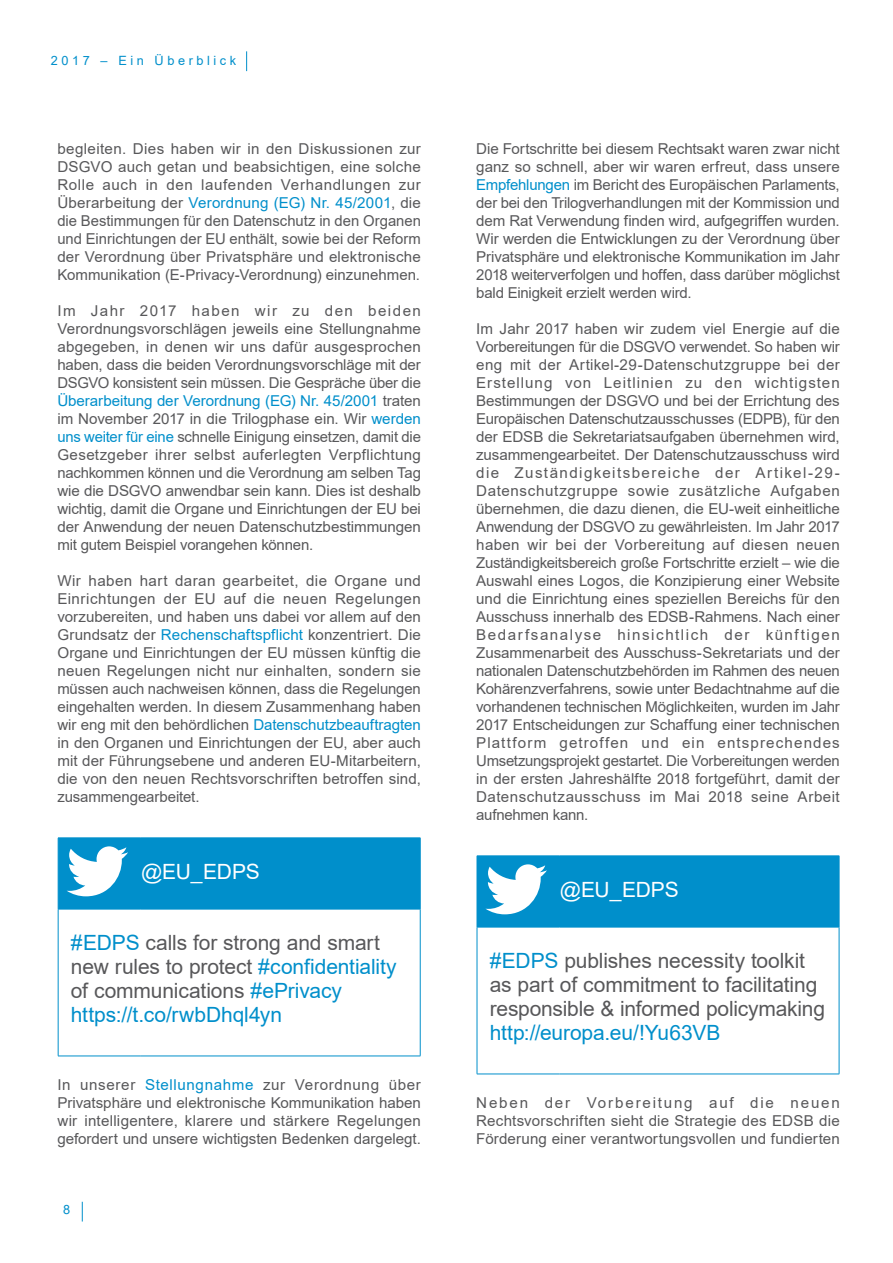
<style>
.page{position:relative;width:893px;height:1263px;background:#fff}
.page>*{position:absolute;margin:0;border:0;box-sizing:border-box;transform-origin:0 0}
.t1{font:21px/24px "Arial";letter-spacing:-.005em;color:#58585a}
.t2{font:21px "Arial";letter-spacing:-.005em;color:#008fcb}
.t3{font:21px "Arial";letter-spacing:-.015em;color:#fff}
.t4{font:15px/18px "Arial";letter-spacing:-.005em;color:#58585a;text-align:justify}
.t5{font:12.75px "Arial";letter-spacing:.28em;color:#008fcb}
.s1{color:#008fcb}
</style>
<div class="page">
<svg style="left:82px;top:1202px;width:1px;height:19px"></svg>
<svg style="left:246px;top:51px;width:1px;height:20px"></svg>
<hr style="left:420px;top:838px;width:1px;height:71px;background:#008fcb">
<hr style="left:58px;top:909px;width:83px;height:1px;background:#008fcb">
<hr style="left:58px;top:909px;width:1px;height:147px;background:#008fcb">
<hr style="left:141px;top:909px;width:279px;height:1px;background:#008fcb">
<hr style="left:420px;top:909px;width:1px;height:147px;background:#008fcb">
<hr style="left:58px;top:1056px;width:83px;height:1px;background:#008fcb">
<hr style="left:141px;top:1056px;width:279px;height:1px;background:#008fcb">
<svg style="left:58px;top:838px;width:362px;height:71px;background:#1297ce"></svg>
<hr style="left:839px;top:856px;width:1px;height:71px;background:#008fcb">
<hr style="left:477px;top:927px;width:83px;height:1px;background:#008fcb">
<hr style="left:477px;top:927px;width:1px;height:147px;background:#008fcb">
<hr style="left:560px;top:927px;width:279px;height:1px;background:#008fcb">
<hr style="left:839px;top:927px;width:1px;height:147px;background:#008fcb">
<hr style="left:477px;top:1074px;width:83px;height:1px;background:#008fcb">
<hr style="left:560px;top:1074px;width:279px;height:1px;background:#008fcb">
<svg style="left:477px;top:856px;width:362px;height:71px;background:#1296ce"></svg>
<p class="t5" style="left:51px;top:51px;width:187px">2017 – Ein Überblick</p>
<p class="t4" style="left:57px;top:139px;width:365px">begleiten. Dies haben wir in den Diskussionen zur DSGVO auch getan und beabsichtigen, eine solche Rolle auch in den laufenden Verhandlungen zur Überarbeitung der <span class="s1">Verordnung (EG) Nr. 45/2001</span>, die die Bestimmungen für den Datenschutz in den Organen und Einrichtungen der EU enthält, sowie bei der Reform der Verordnung über Privatsphäre und elektronische Kommunikation (E-Privacy-Verordnung) einzunehmen.</p>
<p class="t4" style="left:57px;top:301px;width:365px">Im Jahr 2017 haben wir zu den beiden Verordnungsvorschlägen jeweils eine Stellungnahme abgegeben, in denen wir uns dafür ausgesprochen haben, dass die beiden Verordnungsvorschläge mit der DSGVO konsistent sein müssen. Die Gespräche über die <span class="s1">Überarbeitung der Verordnung (EG) Nr. 45/2001</span> traten im November 2017 in die Trilogphase ein. Wir <span class="s1">werden uns weiter für eine</span> schnelle Einigung einsetzen, damit die Gesetzgeber ihrer selbst auferlegten Verpflichtung nachkommen können und die Verordnung am selben Tag wie die DSGVO anwendbar sein kann. Dies ist deshalb wichtig, damit die Organe und Einrichtungen der EU bei der Anwendung der neuen Datenschutzbestimmungen mit gutem Beispiel vorangehen können.</p>
<p class="t4" style="left:57px;top:571px;width:365px">Wir haben hart daran gearbeitet, die Organe und Einrichtungen der EU auf die neuen Regelungen vorzubereiten, und haben uns dabei vor allem auf den Grundsatz der <span class="s1">Rechenschaftspflicht</span> konzentriert. Die Organe und Einrichtungen der EU müssen künftig die neuen Regelungen nicht nur einhalten, sondern sie müssen auch nachweisen können, dass die Regelungen eingehalten werden. In diesem Zusammenhang haben wir eng mit den behördlichen <span class="s1">Datenschutzbeauftragten </span>in den Organen und Einrichtungen der EU, aber auch mit der Führungsebene und anderen EU-Mitarbeitern, die von den neuen Rechtsvorschriften betroffen sind, zusammengearbeitet.</p>
<h1 class="t3" style="left:141px;top:857px;width:120px">@EU_EDPS</h1>
<h1 class="t1" style="left:71px;top:930px;width:327px"><span class="s1">#EDPS</span> calls for strong and smart new rules to protect <span class="s1">#confidentiality </span>of communications <span class="s1">#ePrivacy https://t.co/rwbDhql4yn</span></h1>
<p class="t4" style="left:57px;top:1075px;width:365px">In unserer <span class="s1">Stellungnahme</span> zur Verordnung über Privatsphäre und elektronische Kommunikation haben wir intelligentere, klarere und stärkere Regelungen gefordert und unsere wichtigsten Bedenken dargelegt.</p>
<p class="t5" style="left:63px;top:1201px;width:9px">8</p>
<p class="t4" style="left:476px;top:139px;width:365px">Die Fortschritte bei diesem Rechtsakt waren zwar nicht ganz so schnell, aber wir waren erfreut, dass unsere <span class="s1">Empfehlungen</span> im Bericht des Europäischen Parlaments, der bei den Trilogverhandlungen mit der Kommission und dem Rat Verwendung finden wird, aufgegriffen wurden.<br>Wir werden die Entwicklungen zu der Verordnung über Privatsphäre und elektronische Kommunikation im Jahr 2018 weiterverfolgen und hoffen, dass darüber möglichst bald Einigkeit erzielt werden wird.</p>
<p class="t4" style="left:476px;top:319px;width:365px">Im Jahr 2017 haben wir zudem viel Energie auf die Vorbereitungen für die DSGVO verwendet. So haben wir eng mit der Artikel-29-Datenschutzgruppe bei der Erstellung von Leitlinien zu den wichtigsten Bestimmungen der DSGVO und bei der Errichtung des Europäischen Datenschutzausschusses (EDPB), für den der EDSB die Sekretariatsaufgaben übernehmen wird, zusammengearbeitet. Der Datenschutzausschuss wird die Zuständigkeitsbereiche der Artikel-29- Datenschutzgruppe sowie zusätzliche Aufgaben übernehmen, die dazu dienen, die EU-weit einheitliche Anwendung der DSGVO zu gewährleisten. Im Jahr 2017 haben wir bei der Vorbereitung auf diesen neuen Zuständigkeitsbereich große Fortschritte erzielt – wie die Auswahl eines Logos, die Konzipierung einer Website und die Einrichtung eines speziellen Bereichs für den Ausschuss innerhalb des EDSB-Rahmens. Nach einer Bedarfsanalyse hinsichtlich der künftigen Zusammenarbeit des Ausschuss-Sekretariats und der nationalen Datenschutzbehörden im Rahmen des neuen Kohärenzverfahrens, sowie unter Bedachtnahme auf die vorhandenen technischen Möglichkeiten, wurden im Jahr 2017 Entscheidungen zur Schaffung einer technischen Plattform getroffen und ein entsprechendes Umsetzungsprojekt gestartet. Die Vorbereitungen werden in der ersten Jahreshälfte 2018 fortgeführt, damit der Datenschutzausschuss im Mai 2018 seine Arbeit aufnehmen kann.</p>
<h1 class="t3" style="left:560px;top:875px;width:120px">@EU_EDPS</h1>
<h1 class="t1" style="left:490px;top:948px;width:337px"><span class="s1">#EDPS</span> publishes necessity toolkit as part of commitment to facilitating responsible &amp; informed policymaking</h1>
<h1 class="t2" style="left:490px;top:1018px;width:232px">http://europa.eu/!Yu63VB</h1>
<p class="t4" style="left:476px;top:1093px;width:365px">Neben der Vorbereitung auf die neuen Rechtsvorschriften sieht die Strategie des EDSB die Förderung einer verantwortungsvollen und fundierten</p>
</div>
